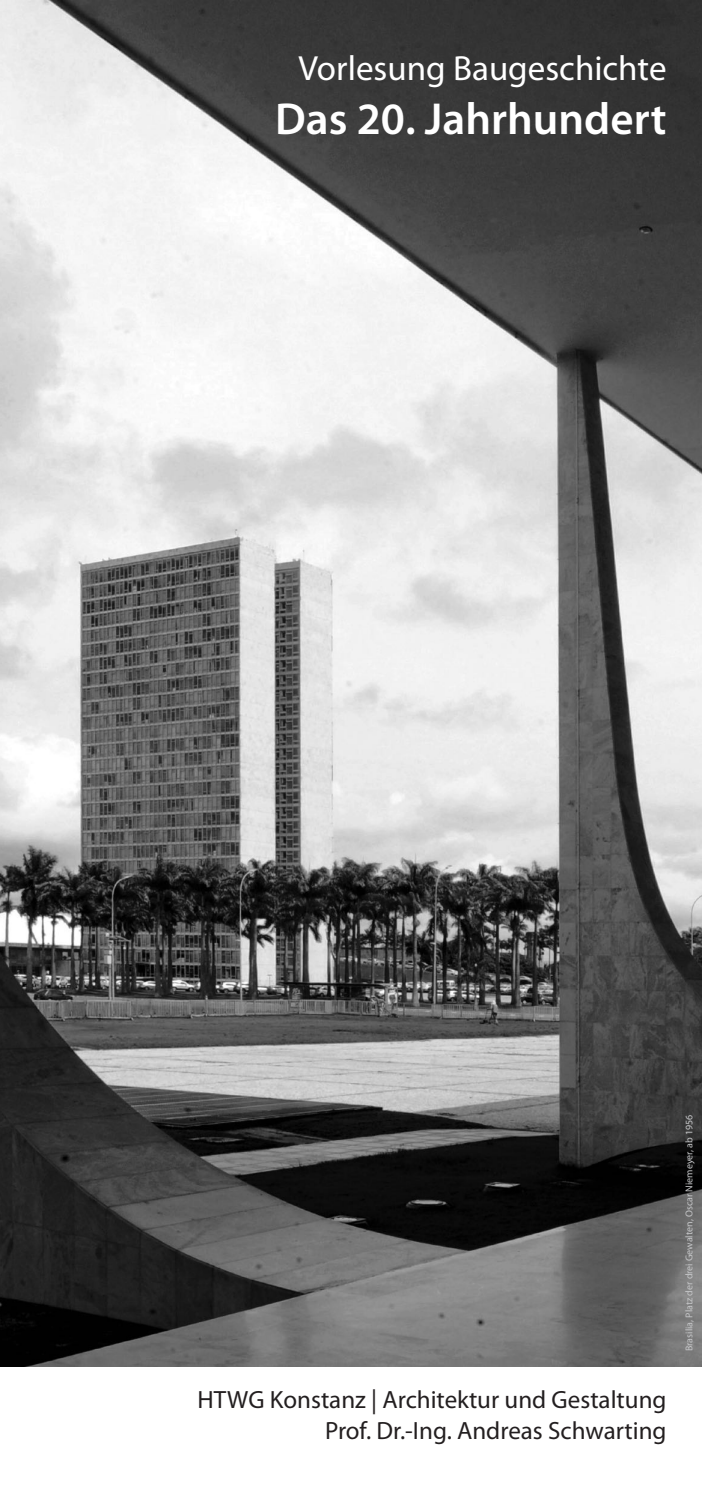
<style>
.page{position:relative;width:702px;height:1489px;background:#fff}
.page>*{position:absolute;margin:0;border:0;box-sizing:border-box;transform-origin:0 0}
.t1{font:600 45px "Myriad Pro";color:#fff}
.t2{font:35px "Myriad Pro";color:#fff}
.t3{font:25px/30px "Myriad Pro";color:#231f20;text-align:right}
.t4{font:10px "Myriad Pro";color:#c5c6c8}
</style>
<div class="page">
<img style="left:0;top:0;width:702px;height:1365px">
<h2 class="t2" style="left:298px;top:47px;width:369px">Vorlesung Baugeschichte</h2>
<h1 class="t1" style="left:275px;top:90px;width:393px">Das 20. Jahrhundert</h1>
<p class="t3" style="left:197px;top:1384px;width:470px">HTWG Konstanz | Architektur und Gestaltung<br>Prof. Dr.-Ing. Andreas Schwarting</p>
<p class="t4" style="left:683px;top:1350px;width:238px;rotate:-90deg">Brasilia, Platz der drei Gewalten, Oscar Niemeyer, ab 1956</p>
</div>
